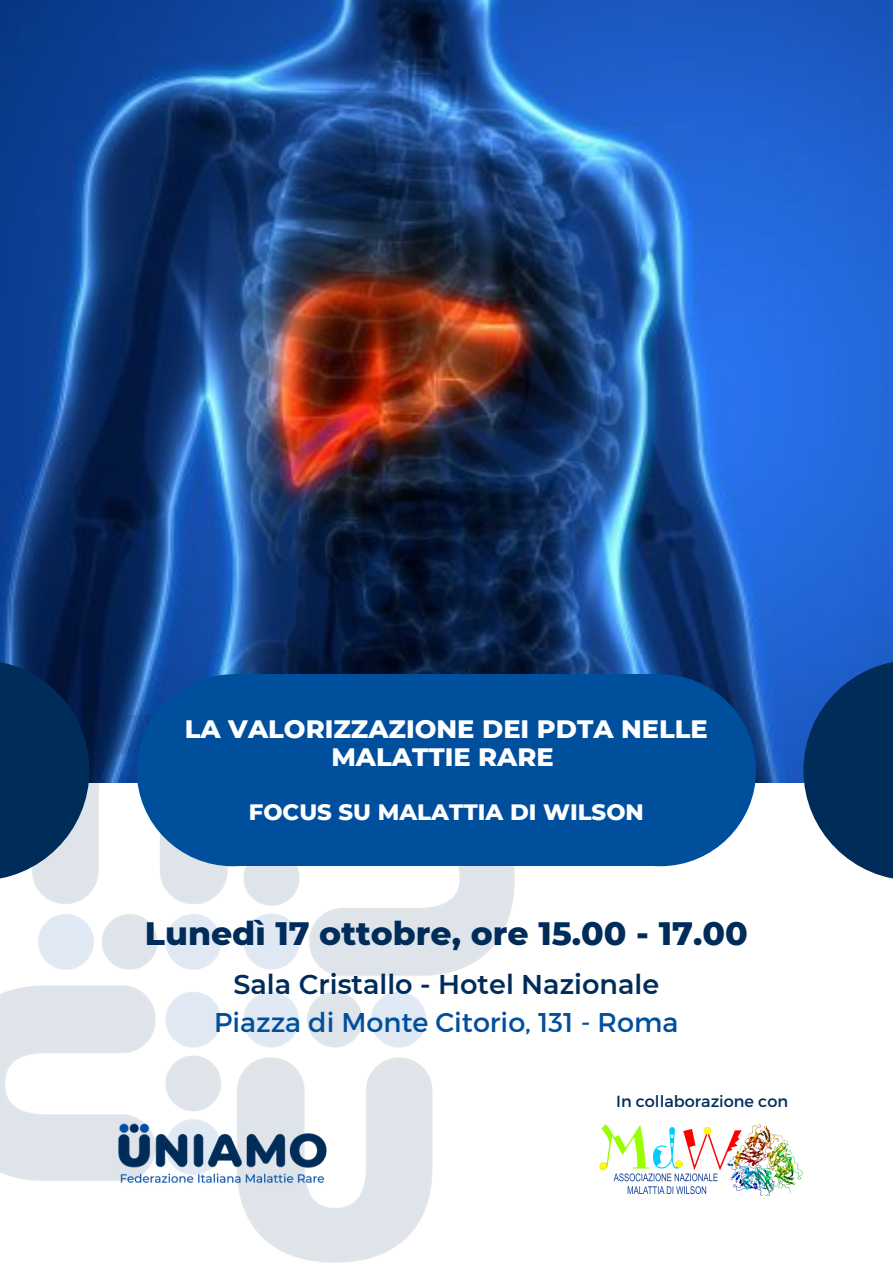
<style>
.page{position:relative;width:893px;height:1264px;background:#fff}
.page>*{position:absolute;margin:0;border:0;box-sizing:border-box;transform-origin:0 0}
.t1{font:800 33.15px "Montserrat";color:#002c5a}
.t2{font:27.15px "Montserrat";color:#004f9d}
.t3{font:600 27.15px "Montserrat";color:#002c5a}
.t4{font:800 25.65px/28px "Montserrat";color:#fff;text-align:center}
.t5{font:800 22.65px "Montserrat";color:#fff}
.t6{font:16.05px "Montserrat";color:#002c5a}
</style>
<div class="page">
<img style="left:0;top:0;width:892px;height:782px">
<img style="left:0;top:715px;width:515px;height:547px">
<svg style="left:0;top:660px;width:89px;height:220px;background:#1d4169"></svg>
<svg style="left:803px;top:660px;width:89px;height:219px;background:#244d7e"></svg>
<div style="left:137px;top:674px;width:191px;height:192px;background:#004f9d;border-radius:50%"></div>
<div style="left:232px;top:674px;width:428px;height:192px;background:#004f9d"></div>
<div style="left:564px;top:674px;width:192px;height:192px;background:#004f9d;border-radius:50%"></div>
<img style="left:599px;top:1124px;width:204px;height:71px">
<img style="left:95px;top:1110px;width:258px;height:88px">
<p class="t4" style="left:185px;top:715px;width:524px">LA VALORIZZAZIONE DEI PDTA NELLE<br>MALATTIE RARE</p>
<p class="t5" style="left:249px;top:798px;width:396px">FOCUS SU MALATTIA DI WILSON</p>
<p class="t1" style="left:145px;top:912px;width:604px">Lunedì 17 ottobre, ore 15.00 - 17.00</p>
<p class="t3" style="left:233px;top:967px;width:427px">Sala Cristallo - Hotel Nazionale</p>
<p class="t2" style="left:214px;top:1004px;width:465px">Piazza di Monte Citorio, 131 - Roma</p>
<p class="t6" style="left:616px;top:1090px;width:173px">In collaborazione con</p>
</div>
